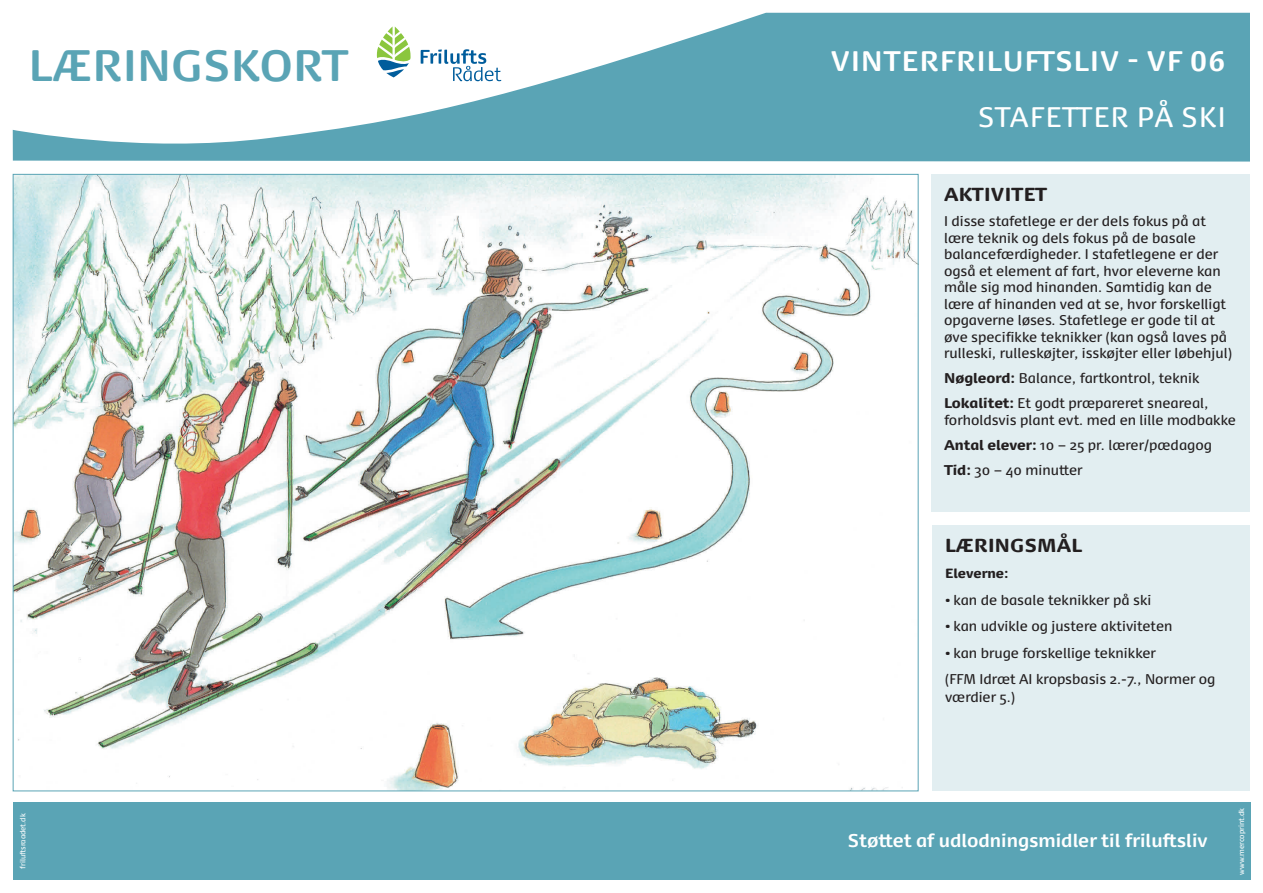
<style>
.page{position:relative;width:1263px;height:893px;background:#fff}
.page>*{position:absolute;margin:0;border:0;box-sizing:border-box;transform-origin:0 0}
.t1{font:700 42px "Dancer Pro";letter-spacing:.015em;color:#5aa4b5}
.t2{font:700 27px "Dancer Pro";letter-spacing:.045em;color:#fff}
.t3{font:27px "Dancer Pro";letter-spacing:.045em;color:#fff}
.t4{font:900 18px "Dancer Pro";letter-spacing:.015em;color:#231f20}
.t5{font:700 17.7px "Dancer Pro";color:#fff}
.t6{font:13.5px/16.5px "Dancer Pro";color:#231f20}
.t7{font:900 12.75px "Dancer Pro";color:#231f20}
.t8{font:7.2px "Dancer Pro";color:#fff}
.s1{font-weight:900}
.s2{font-weight:900;font-size:12.75px}
</style>
<div class="page">
<svg style="left:13px;top:13px;width:1237px;height:149px;fill:#5aa4b5"></svg>
<div style="left:13px;top:802px;width:1237px;height:78px;background:#5aa4b5"></div>
<img style="left:15px;top:176px;width:901px;height:613px">
<div style="left:932px;top:525px;width:318px;height:266px;background:#e2eef1"></div>
<div style="left:931px;top:174px;width:319px;height:338px;background:#e2eef1"></div>
<svg style="left:421px;top:49px;width:80px;height:32px"></svg>
<svg style="left:377px;top:26px;width:34px;height:51px"></svg>
<h1 class="t1" style="left:29px;top:36px;width:321px">LÆRINGSKORT</h1>
<p class="t2" style="left:831px;top:42px;width:396px">VINTERFRILUFTSLIV - VF 06</p>
<p class="t3" style="left:978px;top:99px;width:249px">STAFETTER PÅ SKI</p>
<p class="t4" style="left:944px;top:181px;width:104px">AKTIVITET</p>
<p class="t6" style="left:944px;top:212px;width:289px">I disse stafetlege er der dels fokus på at lære teknik og dels fokus på de basale balancefærdigheder. I stafetlegene er der også et element af fart, hvor eleverne kan måle sig mod hinanden. Samtidig kan de lære af hinanden ved at se, hvor forskelligt opgaverne løses. Stafetlege er gode til at øve specifikke teknikker (kan også laves på rulleski, rulleskøjter, isskøjter eller løbehjul)</p>
<p class="t6" style="left:944px;top:369px;width:257px"><span class="s1">Nøgleord:</span> Balance, fartkontrol, teknik</p>
<p class="t6" style="left:944px;top:394px;width:293px"><span class="s1">Lokalitet:</span> Et godt præpareret sneareal, forholdsvis plant evt. med en lille modbakke</p>
<p class="t6" style="left:944px;top:436px;width:269px"><span class="s1">Antal elever:</span> 10 – 25 pr. lærer/pædagog</p>
<p class="t6" style="left:944px;top:461px;width:140px"><span class="s1">Tid:</span> 30 – 40 minutter</p>
<p class="t4" style="left:945px;top:531px;width:138px">LÆRINGSMÅL</p>
<p class="t7" style="left:945px;top:564px;width:65px">Eleverne:</p>
<p class="t6" style="left:945px;top:591px;width:208px"><span class="s2">•</span> kan de basale teknikker på ski</p>
<p class="t6" style="left:945px;top:617px;width:229px"><span class="s2">•</span> kan udvikle og justere aktiviteten</p>
<p class="t6" style="left:945px;top:644px;width:212px"><span class="s2">•</span> kan bruge forskellige teknikker</p>
<p class="t6" style="left:945px;top:670px;width:272px;line-height:18px">(FFM Idræt AI kropsbasis 2.-7., Normer og værdier 5.)</p>
<p class="t8" style="left:18px;top:869px;width:57px;rotate:-90deg">friluftsraadet.dk</p>
<p class="t8" style="left:1236px;top:875px;width:68px;rotate:-90deg">www.mercoprint.dk</p>
<h3 class="t5" style="left:848px;top:828px;width:361px">Støttet af udlodningsmidler til friluftsliv</h3>
</div>
